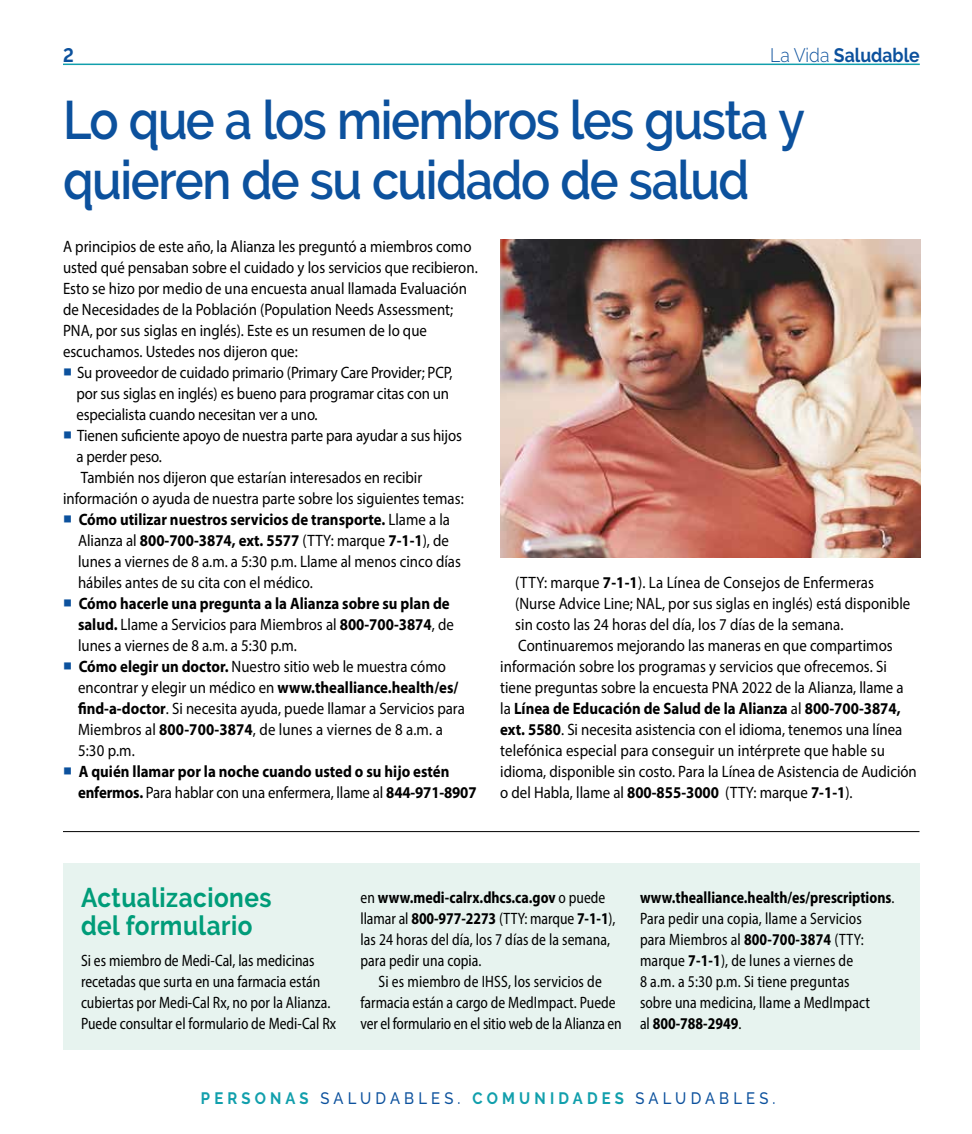
<style>
.page{position:relative;width:972px;height:1134px;background:#fff}
.page>*{position:absolute;margin:0;border:0;box-sizing:border-box;transform-origin:0 0}
.t1{font:600 54px/60px "Raleway";letter-spacing:-.03em;color:#0c519d;scale:.9 1}
.t2{font:700 27px/28.5px "Raleway";letter-spacing:.02em;color:#009c79;scale:.9 1}
.t3{font:700 19.5px "Raleway";color:#0c519d;scale:.9 1}
.t4{font:16.5px/21px "Myriad Pro";color:#000;scale:.9 1}
.t5{font:semi-condensed 16.5px/21px "Myriad Pro";color:#000;scale:.9 1}
.t6{font:700 16.5px/21px "Myriad Pro";color:#000;scale:.9 1}
.t7{font:500 16.5px "Raleway";letter-spacing:.28em;color:#0c519d;scale:.9 1}
.s1{font-weight:300}
.s2{font-family:"Minion Pro";font-weight:500;font-size:24px;color:#0c519d}
.s3{font-weight:700}
.s4{font-weight:400}
.s5{font-weight:700;color:#119fac}
</style>
<div class="page">
<hr style="left:63px;top:64px;width:857px;height:1px;background:#119fac">
<img style="left:500px;top:239px;width:421px;height:318px">
<hr style="left:63px;top:831px;width:857px;height:1px;background:#000">
<div style="left:63px;top:863px;width:857px;height:187px;background:#e7f3ef"></div>
<p class="t3" style="left:63px;top:44px;width:13px">2</p>
<p class="t3" style="left:770px;top:44px;width:168px"><span class="s1">La Vida</span> Saludable</p>
<h1 class="t1" style="left:63px;top:90px;width:826px">Lo que a los miembros les gusta y quieren de su cuidado de salud</h1>
<p class="t4" style="left:63px;top:236px;width:462px">A principios de este año, la Alianza les preguntó a miembros como usted qué pensaban sobre el cuidado y los servicios que recibieron.<br>Esto se hizo por medio de una encuesta anual llamada Evaluación de Necesidades de la Población (Population Needs Assessment; PNA, por sus siglas en inglés). Este es un resumen de lo que escuchamos. Ustedes nos dijeron que:</p>
<p class="t4" style="left:76px;top:362px;width:419px;text-indent:-13px"><span class="s2">■</span> Su proveedor de cuidado primario (Primary Care Provider; PCP, por sus siglas en inglés) es bueno para programar citas con un especialista cuando necesitan ver a uno.</p>
<p class="t4" style="left:63px;top:425px;width:445px"><span class="s2">■</span> Tienen suficiente apoyo de nuestra parte para ayudar a sus hijos</p>
<p class="t4" style="left:76px;top:446px;width:96px">a perder peso.</p>
<p class="t4" style="left:81px;top:467px;width:381px">También nos dijeron que estarían interesados en recibir</p>
<p class="t4" style="left:63px;top:488px;width:447px">información o ayuda de nuestra parte sobre los siguientes temas:</p>
<p class="t4" style="left:78px;top:509px;width:427px;text-indent:-15px"><span class="s2">■</span> <span class="s3">Cómo utilizar nuestros servicios de transporte.</span> Llame a la Alianza al <span class="s3">800-700-3874, ext. 5577</span> (TTY: marque <span class="s3">7-1-1</span>), de lunes a viernes de 8 a.m. a 5:30 p.m. Llame al menos cinco días hábiles antes de su cita con el médico.</p>
<p class="t6" style="left:78px;top:592px;width:419px;text-indent:-15px"><span class="s2">■</span> Cómo hacerle una pregunta a la Alianza sobre su plan de salud. <span class="s4">Llame a Servicios para Miembros al</span> 800-700-3874<span class="s4">, de lunes a viernes de 8 a.m. a 5:30 p.m.</span></p>
<p class="t4" style="left:78px;top:656px;width:431px;text-indent:-15px"><span class="s2">■</span> <span class="s3">Cómo elegir un doctor.</span> Nuestro sitio web le muestra cómo encontrar y elegir un médico en <span class="s3">www.thealliance.health/es/ find-a-doctor</span>. Si necesita ayuda, puede llamar a Servicios para Miembros al <span class="s3">800-700-3874</span>, de lunes a viernes de 8 a.m. a 5:30 p.m.</p>
<p class="t6" style="left:78px;top:760px;width:444px;text-indent:-15px"><span class="s2">■</span> A quién llamar por la noche cuando usted o su hijo estén enfermos. <span class="s4">Para hablar con una enfermera, llame al</span> 844-971-8907</p>
<p class="t4" style="left:515px;top:572px;width:400px">(TTY: marque <span class="s3">7-1-1</span>). La Línea de Consejos de Enfermeras</p>
<p class="t4" style="left:515px;top:593px;width:440px">(Nurse Advice Line; NAL, por sus siglas en inglés) está disponible</p>
<p class="t4" style="left:515px;top:614px;width:366px">sin costo las 24 horas del día, los 7 días de la semana.</p>
<p class="t4" style="left:518px;top:635px;width:418px">Continuaremos mejorando las maneras en que compartimos</p>
<p class="t4" style="left:500px;top:656px;width:431px">información sobre los programas y servicios que ofrecemos. Si</p>
<p class="t4" style="left:500px;top:677px;width:450px">tiene preguntas sobre la encuesta PNA 2022 de la Alianza, llame a</p>
<p class="t6" style="left:500px;top:697px;width:446px"><span class="s4">la</span> Línea de Educación de Salud de la Alianza <span class="s4">al</span> 800-700-3874,</p>
<p class="t4" style="left:500px;top:719px;width:448px"><span class="s3">ext. 5580</span>. Si necesita asistencia con el idioma, tenemos una línea</p>
<p class="t4" style="left:500px;top:740px;width:429px">telefónica especial para conseguir un intérprete que hable su</p>
<p class="t4" style="left:500px;top:761px;width:464px">idioma, disponible sin costo. Para la Línea de Asistencia de Audición</p>
<p class="t4" style="left:500px;top:782px;width:393px">o del Habla, llame al <span class="s3">800-855-3000</span> (TTY: marque <span class="s3">7-1-1</span>).</p>
<h2 class="t2" style="left:81px;top:883px;width:213px">Actualizaciones del formulario</h2>
<p class="t5" style="left:81px;top:950px;width:285px">Si es miembro de Medi-Cal, las medicinas recetadas que surta en una farmacia están cubiertas por Medi-Cal Rx, no por la Alianza.<br>Puede consultar el formulario de Medi-Cal Rx</p>
<p class="t5" style="left:361px;top:887px;width:285px">en <span class="s3">www.medi-calrx.dhcs.ca.gov</span> o puede llamar al <span class="s3">800-977-2273</span> (TTY: marque <span class="s3">7-1-1</span>), las 24 horas del día, los 7 días de la semana, para pedir una copia.</p>
<p class="t5" style="left:361px;top:971px;width:292px;text-align:center">Si es miembro de IHSS, los servicios de farmacia están a cargo de MedImpact. Puede ver el formulario en el sitio web de la Alianza en</p>
<p class="t5" style="left:640px;top:887px;width:284px"><span class="s3">www.thealliance.health/es/prescriptions</span>.<br>Para pedir una copia, llame a Servicios<br>para Miembros al <span class="s3">800-700-3874</span> (TTY: marque <span class="s3">7-1-1</span>), de lunes a viernes de<br>8 a.m. a 5:30 p.m. Si tiene preguntas<br>sobre una medicina, llame a MedImpact<br>al <span class="s3">800-788-2949</span>.</p>
<p class="t7" style="left:201px;top:1088px;width:640px"><span class="s5">PERSONAS</span> SALUDABLES. <span class="s5">COMUNIDADES</span> SALUDABLES.</p>
</div>
